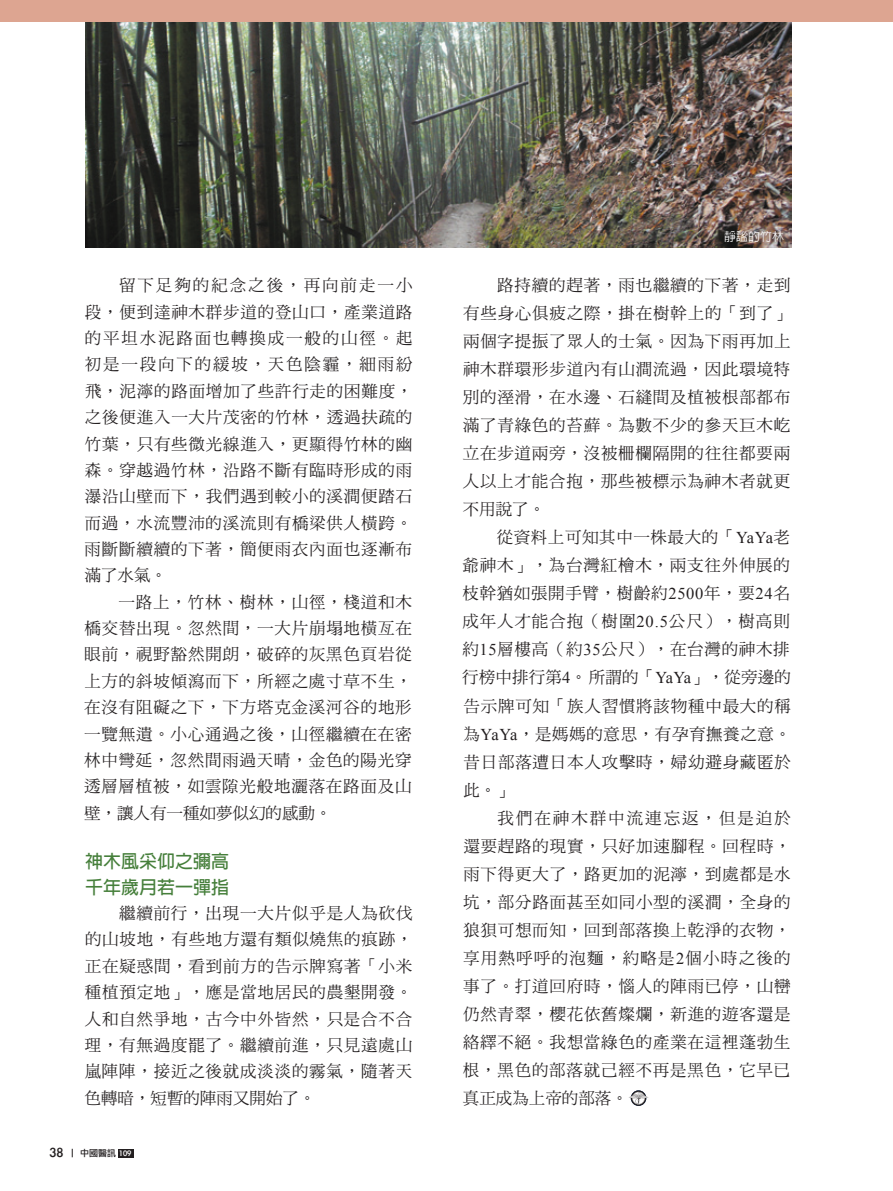
<style>
.page{position:relative;width:893px;height:1191px;background:#fff}
.page>*{position:absolute;margin:0;border:0;box-sizing:border-box;transform-origin:0 0}
.t1{font:700 18px/26.4px "Lin Gothic";color:#467f3b}
.t2{font:16.5px/28px "DF Ming Std W5";letter-spacing:.045em;color:#231f20;text-align:justify}
.t3{font:500 12px "Lin Gothic";color:#fff}
.t4{font:9px "Li Gothic Med";color:#231f20}
.s1{font-size:15px}
.s2{color:#fff}
.s3{font-family:"Times New Roman"}
</style>
<div class="page">
<img style="left:85px;top:21px;width:706px;height:226px">
<svg style="left:631px;top:1090px;width:15px;height:16px"></svg>
<svg style="left:629px;top:1091px;width:19px;height:13px"></svg>
<div style="left:118px;top:1148px;width:15px;height:9px;background:#231f20"></div>
<div style="left:0;top:0;width:893px;height:21px;background:#dda591"></div>
<p class="t2" style="left:85px;top:272px;width:329px;line-height:26.4px;text-indent:35px">留下足夠的紀念之後，再向前走一小段，便到達神木群步道的登山口，產業道路的平坦水泥路面也轉換成一般的山徑。起初是一段向下的緩坡，天色陰霾，細雨紛飛，泥濘的路面增加了些許行走的困難度，之後便進入一大片茂密的竹林，透過扶疏的竹葉，只有些微光線進入，更顯得竹林的幽森。穿越過竹林，沿路不斷有臨時形成的雨瀑沿山壁而下，我們遇到較小的溪澗便踏石而過，水流豐沛的溪流則有橋梁供人橫跨。雨斷斷續續的下著，簡便雨衣內面也逐漸布滿了水氣。</p>
<p class="t2" style="left:84px;top:588px;width:329px;line-height:26.4px;text-indent:35px">一路上，竹林、樹林，山徑，棧道和木橋交替出現。忽然間，一大片崩塌地橫亙在眼前，視野豁然開朗，破碎的灰黑色頁岩從上方的斜坡傾瀉而下，所經之處寸草不生，在沒有阻礙之下，下方塔克金溪河谷的地形一覽無遺。小心通過之後，山徑繼續在在密林中彎延，忽然間雨過天晴，金色的陽光穿透層層植被，如雲隙光般地灑落在路面及山壁，讓人有一種如夢似幻的感動。</p>
<p class="t1" style="left:85px;top:848px;width:145px">神木風采仰之彌高千年歲月若一彈指</p>
<p class="t2" style="left:85px;top:899px;width:329px;line-height:26.4px;text-indent:34px">繼續前行，出現一大片似乎是人為砍伐的山坡地，有些地方還有類似燒焦的痕跡，正在疑惑間，看到前方的告示牌寫著「小米種植預定地」，應是當地居民的農墾開發。人和自然爭地，古今中外皆然，只是合不合理，有無過度罷了。繼續前進，只見遠處山嵐陣陣，接近之後就成淡淡的霧氣，隨著天色轉暗，短暫的陣雨又開始了。</p>
<p class="t4" style="left:50px;top:1148px;width:83px"><span class="s1">38</span> 中國醫訊 <span class="s2">109</span></p>
<p class="t3" style="left:724px;top:230px;width:62px">靜謐的竹林</p>
<p class="t2" style="left:463px;top:271px;width:329px;text-indent:35px">路持續的趕著，雨也繼續的下著，走到有些身心俱疲之際，掛在樹幹上的「到了」兩個字提振了眾人的士氣。因為下雨再加上神木群環形步道內有山澗流過，因此環境特別的溼滑，在水邊、石縫間及植被根部都布滿了青綠色的苔蘚。為數不少的參天巨木屹立在步道兩旁，沒被柵欄隔開的往往都要兩人以上才能合抱，那些被標示為神木者就更不用說了。</p>
<p class="t2" style="left:462px;top:523px;width:330px;text-indent:34px">從資料上可知其中一株最大的「<span class="s3">YaYa</span>老爺神木」，為台灣紅檜木，兩支往外伸展的枝幹猶如張開手臂，樹齡約<span class="s3">2500</span>年，要<span class="s3">24</span>名成年人才能合抱（樹圍<span class="s3">20.5</span>公尺），樹高則約<span class="s3">15</span>層樓高（約<span class="s3">35</span>公尺），在台灣的神木排行榜中排行第<span class="s3">4</span>。所謂的「<span class="s3">YaYa</span>」，從旁邊的告示牌可知「族人習慣將該物種中最大的稱為<span class="s3">YaYa</span>，是媽媽的意思，有孕育撫養之意。昔日部落遭日本人攻擊時，婦幼避身藏匿於此。」</p>
<p class="t2" style="left:463px;top:803px;width:330px;text-indent:35px">我們在神木群中流連忘返，但是迫於還要趕路的現實，只好加速腳程。回程時，雨下得更大了，路更加的泥濘，到處都是水坑，部分路面甚至如同小型的溪澗，全身的狼狽可想而知，回到部落換上乾淨的衣物，享用熱呼呼的泡麵，約略是<span class="s3">2</span>個小時之後的事了。打道回府時，惱人的陣雨已停，山巒仍然青翠，櫻花依舊燦爛，新進的遊客還是絡繹不絕。我想當綠色的產業在這裡蓬勃生根，黑色的部落就己經不再是黑色，它早已真正成為上帝的部落。</p>
</div>
